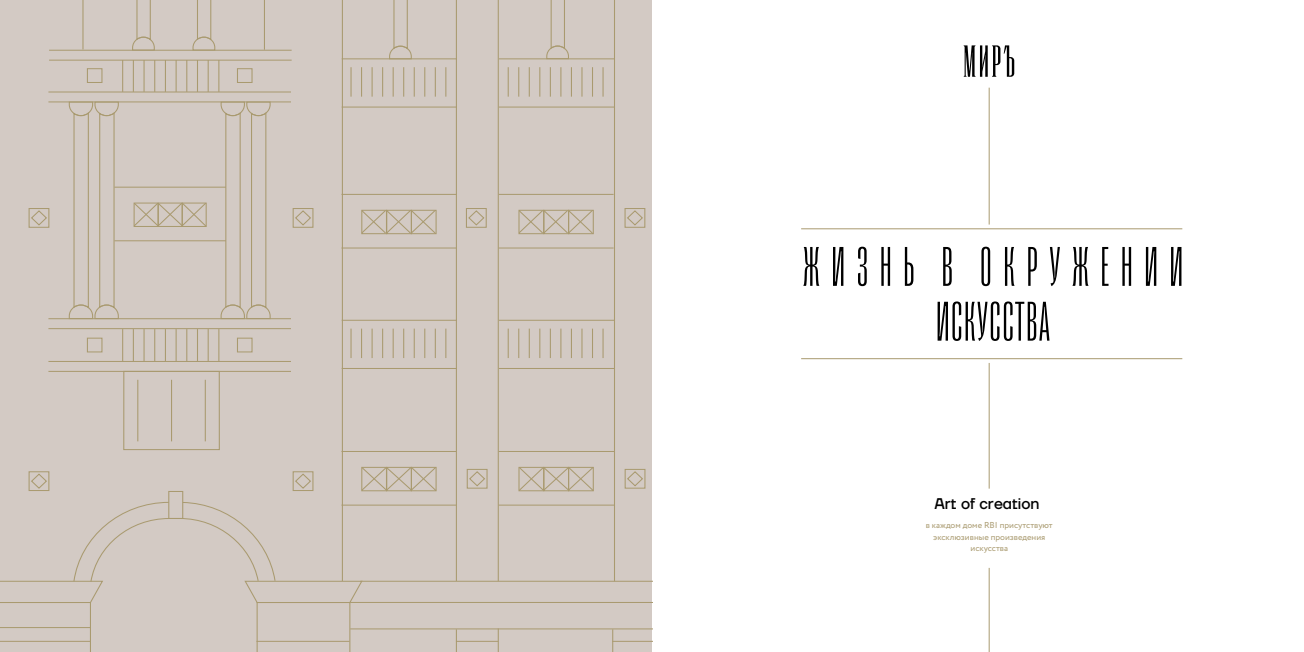
<style>
.page{position:relative;width:1304px;height:652px;background:#fff}
.page>*{position:absolute;margin:0;border:0;box-sizing:border-box;transform-origin:0 0}
.t1{font:56.9px/54.8px "Right Grotesk Tall Fine";letter-spacing:.21em;color:#000;text-align:center}
.t2{font:500 15.4px "TT Firs Neue";color:#000}
.t3{font:8.6px/11.5px "Circe";color:#a99a6f;text-align:center}
</style>
<div class="page">
<hr style="left:801px;top:228px;width:381px;height:1px;background:#a99a6f">
<hr style="left:801px;top:358px;width:381px;height:1px;background:#a99a6f">
<svg style="left:964px;top:45px;width:50px;height:32px"></svg>
<hr style="left:989px;top:363px;width:1px;height:126px;background:#a99a6f">
<hr style="left:989px;top:568px;width:1px;height:84px;background:#a99a6f">
<hr style="left:989px;top:88px;width:1px;height:137px;background:#a99a6f">
<div style="left:0;top:0;width:652px;height:501px;background:#d3cac4"></div>
<hr style="left:342px;top:0;width:1px;height:581px;background:#a99a6f">
<hr style="left:456px;top:0;width:1px;height:581px;background:#a99a6f">
<hr style="left:498px;top:0;width:1px;height:581px;background:#a99a6f">
<div style="left:466px;top:208px;width:21px;height:20px;border:1px solid #a99a6f"></div>
<svg style="left:467px;top:210px;width:18px;height:16px"></svg>
<div style="left:467px;top:469px;width:21px;height:20px;border:1px solid #a99a6f"></div>
<svg style="left:468px;top:470px;width:18px;height:17px"></svg>
<div style="left:168px;top:491px;width:15px;height:28px;border:1px solid #a99a6f"></div>
<svg style="left:389px;top:0;width:23px;height:60px"></svg>
<svg style="left:360px;top:209px;width:77px;height:25px;background:#c9beb0"></svg>
<hr style="left:341px;top:194px;width:115px;height:1px;background:#a99a6f">
<hr style="left:341px;top:247px;width:115px;height:2px;background:#a99a6f">
<svg style="left:360px;top:466px;width:77px;height:26px;background:#c9beb0"></svg>
<hr style="left:341px;top:451px;width:115px;height:1px;background:#a99a6f">
<hr style="left:342px;top:58px;width:115px;height:1px;background:#a99a6f">
<hr style="left:342px;top:107px;width:115px;height:1px;background:#a99a6f">
<hr style="left:350px;top:67px;width:2px;height:30px;background:#a99a6f">
<hr style="left:361px;top:67px;width:1px;height:30px;background:#a99a6f">
<hr style="left:372px;top:67px;width:1px;height:30px;background:#a99a6f">
<hr style="left:382px;top:67px;width:1px;height:30px;background:#a99a6f">
<hr style="left:393px;top:67px;width:1px;height:30px;background:#a99a6f">
<hr style="left:403px;top:67px;width:1px;height:30px;background:#a99a6f">
<hr style="left:414px;top:67px;width:1px;height:30px;background:#a99a6f">
<hr style="left:424px;top:67px;width:1px;height:30px;background:#a99a6f">
<hr style="left:435px;top:67px;width:1px;height:30px;background:#a99a6f">
<hr style="left:445px;top:67px;width:1px;height:30px;background:#a99a6f">
<hr style="left:342px;top:320px;width:115px;height:1px;background:#a99a6f">
<hr style="left:342px;top:368px;width:115px;height:1px;background:#a99a6f">
<hr style="left:350px;top:329px;width:2px;height:29px;background:#a99a6f">
<svg style="left:361px;top:329px;width:1px;height:29px"></svg>
<svg style="left:372px;top:329px;width:1px;height:29px"></svg>
<svg style="left:382px;top:329px;width:1px;height:29px"></svg>
<svg style="left:393px;top:329px;width:1px;height:29px"></svg>
<svg style="left:403px;top:329px;width:1px;height:29px"></svg>
<svg style="left:414px;top:329px;width:1px;height:29px"></svg>
<svg style="left:424px;top:329px;width:1px;height:29px"></svg>
<svg style="left:435px;top:329px;width:1px;height:29px"></svg>
<svg style="left:445px;top:329px;width:1px;height:29px"></svg>
<hr style="left:614px;top:0;width:1px;height:581px;background:#a99a6f">
<div style="left:625px;top:208px;width:20px;height:20px;border:1px solid #a99a6f"></div>
<svg style="left:626px;top:210px;width:18px;height:16px"></svg>
<div style="left:625px;top:469px;width:20px;height:20px;border:1px solid #a99a6f"></div>
<svg style="left:626px;top:470px;width:18px;height:17px"></svg>
<svg style="left:546px;top:0;width:24px;height:60px"></svg>
<svg style="left:518px;top:209px;width:76px;height:25px;background:#c8beb0"></svg>
<hr style="left:499px;top:194px;width:115px;height:1px;background:#a99a6f">
<hr style="left:499px;top:247px;width:115px;height:2px;background:#a99a6f">
<svg style="left:518px;top:466px;width:77px;height:26px;background:#c9beb0"></svg>
<hr style="left:499px;top:451px;width:115px;height:1px;background:#a99a6f">
<hr style="left:499px;top:58px;width:115px;height:1px;background:#a99a6f">
<hr style="left:499px;top:107px;width:115px;height:1px;background:#a99a6f">
<hr style="left:508px;top:67px;width:1px;height:30px;background:#a99a6f">
<hr style="left:518px;top:67px;width:1px;height:30px;background:#a99a6f">
<hr style="left:529px;top:67px;width:1px;height:30px;background:#a99a6f">
<hr style="left:539px;top:67px;width:1px;height:30px;background:#a99a6f">
<hr style="left:550px;top:67px;width:1px;height:30px;background:#a99a6f">
<hr style="left:560px;top:67px;width:1px;height:30px;background:#a99a6f">
<hr style="left:571px;top:67px;width:1px;height:30px;background:#a99a6f">
<hr style="left:581px;top:67px;width:1px;height:30px;background:#a99a6f">
<hr style="left:592px;top:67px;width:1px;height:30px;background:#a99a6f">
<hr style="left:603px;top:67px;width:1px;height:30px;background:#a99a6f">
<hr style="left:499px;top:320px;width:115px;height:1px;background:#a99a6f">
<hr style="left:499px;top:368px;width:115px;height:1px;background:#a99a6f">
<svg style="left:508px;top:329px;width:1px;height:29px"></svg>
<svg style="left:518px;top:329px;width:1px;height:29px"></svg>
<svg style="left:529px;top:329px;width:1px;height:29px"></svg>
<svg style="left:539px;top:329px;width:1px;height:29px"></svg>
<svg style="left:550px;top:329px;width:1px;height:29px"></svg>
<svg style="left:560px;top:329px;width:1px;height:29px"></svg>
<svg style="left:571px;top:329px;width:1px;height:29px"></svg>
<svg style="left:581px;top:329px;width:1px;height:29px"></svg>
<svg style="left:592px;top:329px;width:1px;height:29px"></svg>
<svg style="left:603px;top:329px;width:1px;height:29px"></svg>
<div style="left:0;top:501px;width:652px;height:151px;background:#d3cac4"></div>
<hr style="left:612px;top:641px;width:40px;height:1px;background:#a99a6f">
<hr style="left:82px;top:0;width:1px;height:49px;background:#a99a6f">
<hr style="left:264px;top:0;width:1px;height:50px;background:#a99a6f">
<div style="left:29px;top:208px;width:20px;height:20px;border:1px solid #a99a6f"></div>
<svg style="left:30px;top:210px;width:18px;height:16px"></svg>
<div style="left:293px;top:208px;width:20px;height:20px;border:1px solid #a99a6f"></div>
<svg style="left:294px;top:210px;width:18px;height:16px"></svg>
<div style="left:29px;top:471px;width:20px;height:20px;border:1px solid #a99a6f"></div>
<svg style="left:30px;top:473px;width:18px;height:17px"></svg>
<div style="left:293px;top:471px;width:20px;height:20px;border:1px solid #a99a6f"></div>
<svg style="left:294px;top:473px;width:18px;height:17px"></svg>
<svg style="left:132px;top:0;width:23px;height:50px"></svg>
<svg style="left:192px;top:0;width:24px;height:50px"></svg>
<svg style="left:68px;top:102px;width:51px;height:218px;background:#cec5bb"></svg>
<svg style="left:220px;top:102px;width:51px;height:218px;background:#cec5bb"></svg>
<hr style="left:49px;top:50px;width:243px;height:1px;background:#a99a6f">
<hr style="left:49px;top:60px;width:243px;height:1px;background:#a99a6f">
<hr style="left:48px;top:91px;width:243px;height:2px;background:#a99a6f">
<hr style="left:48px;top:101px;width:243px;height:1px;background:#a99a6f">
<hr style="left:48px;top:318px;width:243px;height:1px;background:#a99a6f">
<hr style="left:48px;top:328px;width:243px;height:1px;background:#a99a6f">
<div style="left:87px;top:68px;width:15px;height:15px;border:1px solid #a99a6f"></div>
<div style="left:237px;top:68px;width:16px;height:15px;border:1px solid #a99a6f"></div>
<hr style="left:122px;top:60px;width:1px;height:32px;background:#a99a6f">
<hr style="left:133px;top:60px;width:1px;height:32px;background:#a99a6f">
<hr style="left:144px;top:60px;width:1px;height:32px;background:#a99a6f">
<hr style="left:154px;top:60px;width:1px;height:32px;background:#a99a6f">
<hr style="left:165px;top:60px;width:1px;height:32px;background:#a99a6f">
<hr style="left:176px;top:60px;width:1px;height:32px;background:#a99a6f">
<hr style="left:186px;top:60px;width:1px;height:32px;background:#a99a6f">
<hr style="left:197px;top:60px;width:1px;height:32px;background:#a99a6f">
<hr style="left:208px;top:60px;width:1px;height:32px;background:#a99a6f">
<hr style="left:218px;top:60px;width:1px;height:32px;background:#a99a6f">
<hr style="left:48px;top:361px;width:243px;height:1px;background:#a99a6f">
<hr style="left:48px;top:371px;width:243px;height:1px;background:#a99a6f">
<div style="left:87px;top:338px;width:15px;height:14px;border:1px solid #a99a6f"></div>
<div style="left:237px;top:338px;width:16px;height:14px;border:1px solid #a99a6f"></div>
<hr style="left:122px;top:329px;width:1px;height:32px;background:#a99a6f">
<hr style="left:133px;top:329px;width:1px;height:32px;background:#a99a6f">
<hr style="left:144px;top:329px;width:1px;height:32px;background:#a99a6f">
<hr style="left:154px;top:329px;width:1px;height:32px;background:#a99a6f">
<hr style="left:165px;top:329px;width:1px;height:32px;background:#a99a6f">
<hr style="left:176px;top:329px;width:1px;height:32px;background:#a99a6f">
<hr style="left:186px;top:329px;width:1px;height:32px;background:#a99a6f">
<hr style="left:197px;top:329px;width:1px;height:32px;background:#a99a6f">
<hr style="left:208px;top:329px;width:1px;height:32px;background:#a99a6f">
<hr style="left:218px;top:329px;width:1px;height:32px;background:#a99a6f">
<div style="left:123px;top:371px;width:97px;height:79px;border:1px solid #a99a6f"></div>
<hr style="left:137px;top:380px;width:1px;height:61px;background:#a99a6f">
<hr style="left:171px;top:380px;width:1px;height:61px;background:#a99a6f">
<hr style="left:205px;top:380px;width:1px;height:61px;background:#a99a6f">
<h1 class="t1" style="left:803px;top:240px;width:381px">ЖИЗНЬ В ОКРУЖЕНИИ<br>ИСКУССТВА</h1>
<h2 class="t2" style="left:934px;top:493px;width:107px">Art of creation</h2>
<p class="t3" style="left:926px;top:520px;width:128px">в каждом доме RBI присутствуют эксклюзивные произведения искусства</p>
</div>
